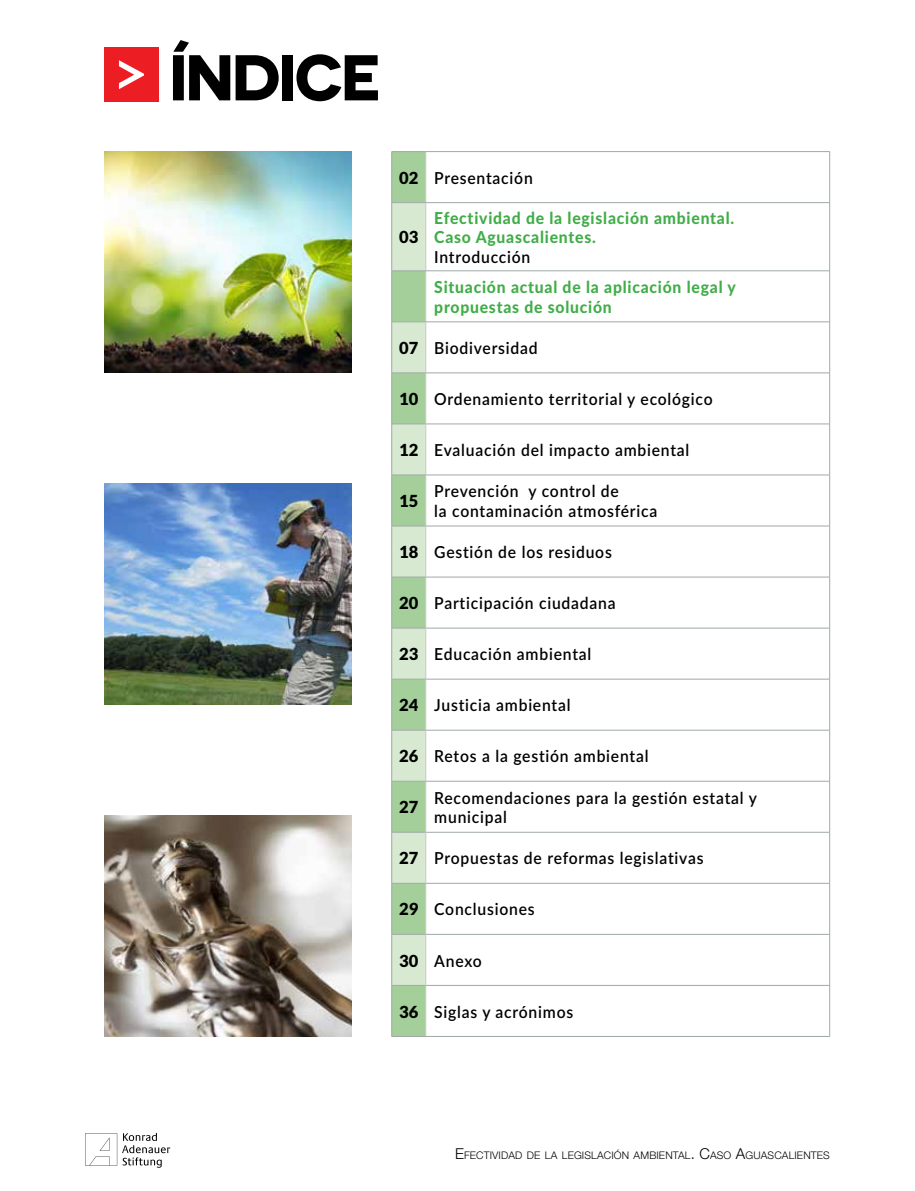
<style>
.page{position:relative;width:915px;height:1191px;background:#fff}
.page>*{position:absolute;margin:0;border:0;box-sizing:border-box;transform-origin:0 0}
.t1{font:700 64.5px "Novecentosanswide";letter-spacing:-.03em;color:#000}
.t2{font:600 16.5px/19.8px "Lato";letter-spacing:.05em;color:#000;scale:.95 1}
.t3{font:800 16.5px/19.8px "Lato";letter-spacing:.05em;color:#41ad49;scale:.95 1}
.t4{font:900 16.5px "Lato";color:#000}
.t5{font:300 10.5px "Helvetica Neue LT Std";letter-spacing:.015em;color:#000}
.s1{font-family:"nevis";font-size:54px;color:#fff}
.s2{font-weight:900}
.s3{font-size:15px}
</style>
<div class="page">
<img style="left:104px;top:151px;width:247px;height:221px">
<svg style="left:392px;top:152px;width:33px;height:884px"></svg>
<hr style="left:425px;top:152px;width:1px;height:50px;background:#c7c8ca">
<hr style="left:425px;top:203px;width:1px;height:68px;background:#c7c8ca">
<hr style="left:425px;top:271px;width:1px;height:51px;background:#c7c8ca">
<hr style="left:391px;top:151px;width:34px;height:1px;background:#a0a9a6">
<hr style="left:391px;top:152px;width:1px;height:50px;background:#a0a9a6">
<hr style="left:425px;top:151px;width:404px;height:1px;background:#a0a9a6">
<hr style="left:829px;top:152px;width:1px;height:50px;background:#a0a9a6">
<hr style="left:391px;top:202px;width:34px;height:1px;background:#a0a9a6">
<hr style="left:391px;top:203px;width:1px;height:68px;background:#a0a9a6">
<hr style="left:425px;top:202px;width:404px;height:1px;background:#a0a9a6">
<hr style="left:829px;top:203px;width:1px;height:68px;background:#a0a9a6">
<hr style="left:391px;top:270px;width:34px;height:1px;background:#a0a9a6">
<hr style="left:391px;top:271px;width:1px;height:51px;background:#a0a9a6">
<hr style="left:425px;top:270px;width:404px;height:1px;background:#a0a9a6">
<hr style="left:829px;top:271px;width:1px;height:51px;background:#a0a9a6">
<hr style="left:425px;top:321px;width:404px;height:1px;background:#a0a9a6">
<hr style="left:829px;top:322px;width:1px;height:51px;background:#a0a9a6">
<hr style="left:425px;top:373px;width:404px;height:1px;background:#a0a9a6">
<hr style="left:829px;top:373px;width:1px;height:51px;background:#a0a9a6">
<hr style="left:425px;top:424px;width:404px;height:1px;background:#a0a9a6">
<hr style="left:829px;top:424px;width:1px;height:51px;background:#a0a9a6">
<hr style="left:425px;top:475px;width:404px;height:1px;background:#a0a9a6">
<hr style="left:829px;top:475px;width:1px;height:51px;background:#a0a9a6">
<hr style="left:425px;top:526px;width:404px;height:1px;background:#a0a9a6">
<hr style="left:829px;top:526px;width:1px;height:51px;background:#a0a9a6">
<hr style="left:425px;top:577px;width:404px;height:1px;background:#a0a9a6">
<hr style="left:829px;top:577px;width:1px;height:51px;background:#a0a9a6">
<hr style="left:425px;top:628px;width:404px;height:1px;background:#a0a9a6">
<hr style="left:829px;top:628px;width:1px;height:51px;background:#a0a9a6">
<hr style="left:425px;top:679px;width:404px;height:1px;background:#a0a9a6">
<hr style="left:829px;top:679px;width:1px;height:51px;background:#a0a9a6">
<hr style="left:425px;top:730px;width:404px;height:1px;background:#a0a9a6">
<hr style="left:829px;top:730px;width:1px;height:51px;background:#a0a9a6">
<hr style="left:425px;top:781px;width:404px;height:1px;background:#a0a9a6">
<hr style="left:829px;top:781px;width:1px;height:51px;background:#a0a9a6">
<hr style="left:425px;top:832px;width:404px;height:1px;background:#a0a9a6">
<hr style="left:829px;top:832px;width:1px;height:51px;background:#a0a9a6">
<hr style="left:425px;top:883px;width:404px;height:1px;background:#a0a9a6">
<hr style="left:829px;top:883px;width:1px;height:51px;background:#a0a9a6">
<hr style="left:425px;top:934px;width:404px;height:1px;background:#a0a9a6">
<hr style="left:829px;top:934px;width:1px;height:51px;background:#a0a9a6">
<hr style="left:425px;top:985px;width:404px;height:1px;background:#a0a9a6">
<hr style="left:829px;top:985px;width:1px;height:51px;background:#a0a9a6">
<hr style="left:425px;top:1036px;width:404px;height:1px;background:#a0a9a6">
<hr style="left:391px;top:322px;width:1px;height:51px;background:#a0a9a6">
<hr style="left:391px;top:321px;width:34px;height:1px;background:#a0a9a6">
<hr style="left:425px;top:322px;width:1px;height:51px;background:#c7c8ca">
<hr style="left:391px;top:373px;width:1px;height:51px;background:#a0a9a6">
<hr style="left:391px;top:373px;width:34px;height:1px;background:#a0a9a6">
<hr style="left:425px;top:373px;width:1px;height:51px;background:#c7c8ca">
<hr style="left:391px;top:424px;width:1px;height:51px;background:#a0a9a6">
<hr style="left:391px;top:424px;width:34px;height:1px;background:#a0a9a6">
<hr style="left:425px;top:424px;width:1px;height:51px;background:#c7c8ca">
<hr style="left:391px;top:475px;width:1px;height:51px;background:#a0a9a6">
<hr style="left:391px;top:475px;width:34px;height:1px;background:#a0a9a6">
<hr style="left:425px;top:475px;width:1px;height:51px;background:#c7c8ca">
<hr style="left:391px;top:526px;width:1px;height:51px;background:#a0a9a6">
<hr style="left:391px;top:526px;width:34px;height:1px;background:#a0a9a6">
<hr style="left:425px;top:526px;width:1px;height:51px;background:#c7c8ca">
<hr style="left:391px;top:577px;width:1px;height:51px;background:#a0a9a6">
<hr style="left:391px;top:577px;width:34px;height:1px;background:#a0a9a6">
<hr style="left:425px;top:577px;width:1px;height:51px;background:#c7c8ca">
<hr style="left:391px;top:628px;width:1px;height:51px;background:#a0a9a6">
<hr style="left:391px;top:628px;width:34px;height:1px;background:#a0a9a6">
<hr style="left:425px;top:628px;width:1px;height:51px;background:#c7c8ca">
<hr style="left:391px;top:679px;width:1px;height:51px;background:#a0a9a6">
<hr style="left:391px;top:679px;width:34px;height:1px;background:#a0a9a6">
<hr style="left:425px;top:679px;width:1px;height:51px;background:#c7c8ca">
<hr style="left:391px;top:730px;width:1px;height:51px;background:#a0a9a6">
<hr style="left:391px;top:730px;width:34px;height:1px;background:#a0a9a6">
<hr style="left:425px;top:730px;width:1px;height:51px;background:#c7c8ca">
<hr style="left:391px;top:781px;width:1px;height:51px;background:#a0a9a6">
<hr style="left:391px;top:781px;width:34px;height:1px;background:#a0a9a6">
<hr style="left:425px;top:781px;width:1px;height:51px;background:#c7c8ca">
<hr style="left:391px;top:832px;width:1px;height:51px;background:#a0a9a6">
<hr style="left:391px;top:832px;width:34px;height:1px;background:#a0a9a6">
<hr style="left:425px;top:832px;width:1px;height:51px;background:#c7c8ca">
<hr style="left:391px;top:883px;width:1px;height:51px;background:#a0a9a6">
<hr style="left:391px;top:883px;width:34px;height:1px;background:#a0a9a6">
<hr style="left:425px;top:883px;width:1px;height:51px;background:#c7c8ca">
<hr style="left:391px;top:934px;width:1px;height:51px;background:#a0a9a6">
<hr style="left:391px;top:934px;width:34px;height:1px;background:#a0a9a6">
<hr style="left:425px;top:934px;width:1px;height:51px;background:#c7c8ca">
<hr style="left:391px;top:985px;width:1px;height:51px;background:#a0a9a6">
<hr style="left:391px;top:985px;width:34px;height:1px;background:#a0a9a6">
<hr style="left:425px;top:985px;width:1px;height:51px;background:#c7c8ca">
<hr style="left:391px;top:1036px;width:34px;height:1px;background:#a0a9a6">
<div style="left:104px;top:48px;width:55px;height:54px;background:#ed1d24"></div>
<img style="left:104px;top:815px;width:247px;height:221px">
<img style="left:104px;top:483px;width:247px;height:221px">
<svg style="left:85px;top:1132px;width:85px;height:35px"></svg>
<h1 class="t1" style="left:116px;top:37px;width:266px"><span class="s1">&gt;</span> ÍNDICE</h1>
<p class="t2" style="left:399px;top:167px;width:142px"><span class="s2">02</span> Presentación</p>
<p class="t3" style="left:434px;top:207px;width:317px">Efectividad de la legislación ambiental.<br>Caso Aguascalientes.</p>
<p class="t2" style="left:434px;top:246px;width:103px">Introducción</p>
<p class="t3" style="left:434px;top:276px;width:319px">Situación actual de la aplicación legal y propuestas de solución</p>
<p class="t2" style="left:399px;top:337px;width:147px"><span class="s2">07</span> Biodiversidad</p>
<p class="t2" style="left:399px;top:388px;width:331px"><span class="s2">10</span> Ordenamiento territorial y ecológico</p>
<p class="t2" style="left:399px;top:439px;width:307px"><span class="s2">12</span> Evaluación del impacto ambiental</p>
<p class="t4" style="left:399px;top:491px;width:21px">15</p>
<p class="t2" style="left:434px;top:480px;width:236px">Prevención y control de<br>la contaminación atmosférica</p>
<p class="t2" style="left:399px;top:541px;width:225px"><span class="s2">18</span> Gestión de los residuos</p>
<p class="t2" style="left:399px;top:592px;width:229px"><span class="s2">20</span> Participación ciudadana</p>
<p class="t2" style="left:399px;top:643px;width:204px"><span class="s2">23</span> Educación ambiental</p>
<p class="t2" style="left:399px;top:694px;width:182px"><span class="s2">24</span> Justicia ambiental</p>
<p class="t2" style="left:399px;top:745px;width:264px"><span class="s2">26</span> Retos a la gestión ambiental</p>
<p class="t4" style="left:399px;top:797px;width:21px">27</p>
<p class="t2" style="left:434px;top:787px;width:341px">Recomendaciones para la gestión estatal y municipal</p>
<p class="t2" style="left:399px;top:848px;width:322px"><span class="s2">27</span> Propuestas de reformas legislativas</p>
<p class="t2" style="left:399px;top:899px;width:144px"><span class="s2">29</span> Conclusiones</p>
<p class="t2" style="left:399px;top:950px;width:88px"><span class="s2">30</span> Anexo</p>
<p class="t2" style="left:399px;top:1001px;width:185px"><span class="s2">36</span> Siglas y acrónimos</p>
<p class="t4" style="left:399px;top:228px;width:21px">03</p>
<p class="t5" style="left:455px;top:1149px;width:376px"><span class="s3">E</span>FECTIVIDAD DE LA LEGISLACIÓN AMBIENTAL<span class="s3">. C</span>ASO <span class="s3">A</span>GUASCALIENTES</p>
</div>
